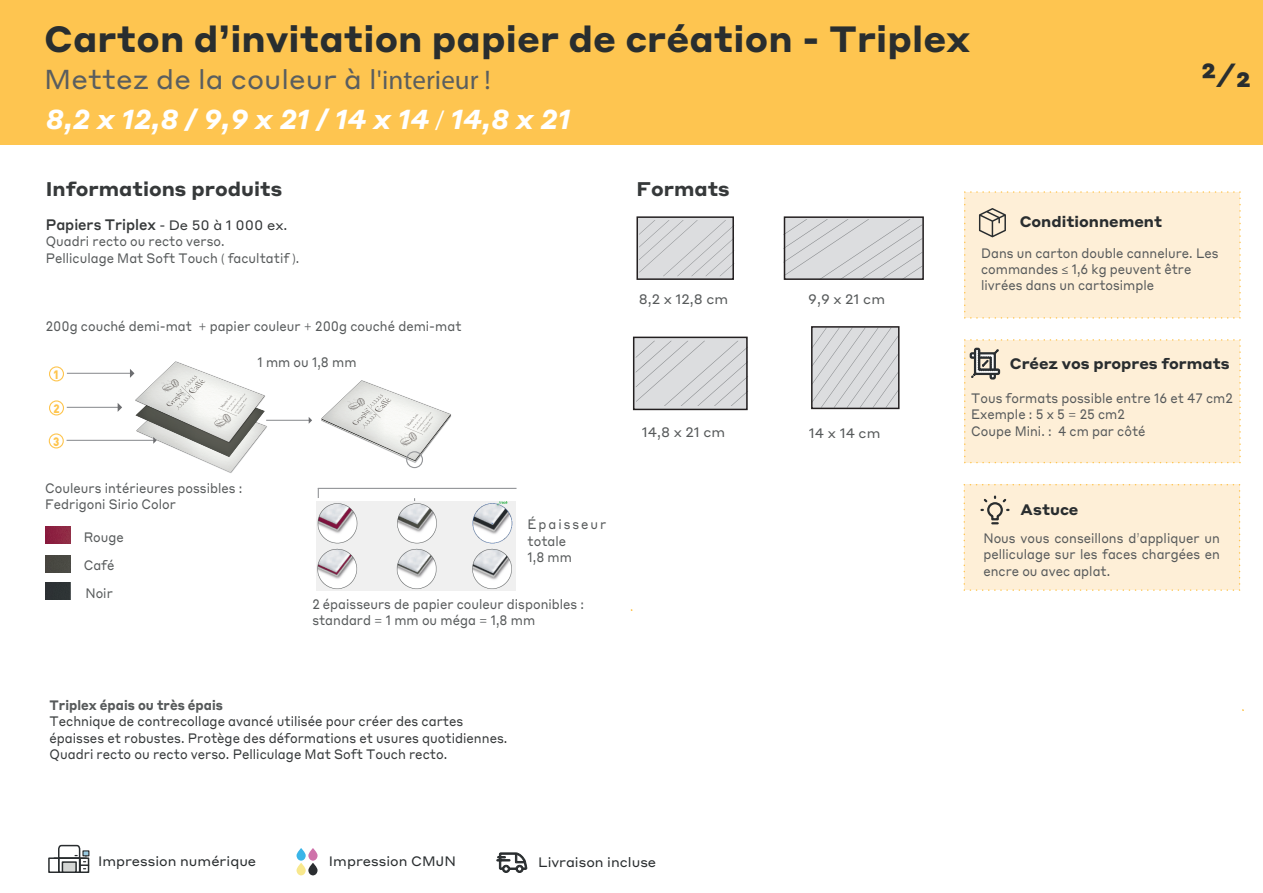
<style>
.page{position:relative;width:1263px;height:893px;background:#fff}
.page>*{position:absolute;margin:0;border:0;box-sizing:border-box;transform-origin:0 0}
.t1{font:700 36px "Styrene A Web";letter-spacing:.005em;color:#292e2f}
.t2{font:700 33px "Styrene A";color:#292e2f}
.t3{font:27px "Styrene A Web";color:#5a5e5f}
.t4{font:italic 700 27px "Styrene A Web";letter-spacing:.005em;color:#fff}
.t5{font:700 19.5px "Styrene A Web";color:#36393a}
.t6{font:700 15px "Styrene A Web";color:#292d2f}
.t7{font:500 15px "Styrene A Web";color:#36393a;scale:.89 1}
.t8{font:13.5px/16.2px "Styrene A Web";color:#575a5b;scale:.89 1}
.t9{font:13.5px/16.2px "Styrene A Web";color:#36393a;scale:.89 1}
.t10{font:13.5px "Styrene A Web";color:#292d2f}
.t11{font:13.5px "Styrene A Web";color:#575a5b}
.t12{font:700 13.5px "Styrene A Web";color:#575a5b;scale:.89 1}
.t13{font:13.5px/16.2px "Styrene A Web";letter-spacing:.165em;color:#575a5b;scale:.89 1}
.t14{font:900 12.15px "DIN Pro";color:#fec54e;scale:.92 1}
.s1{font-family:"Styrene A"}
.s2{font-family:"Myriad Pro"}
.s3{font-family:"Myriad Pro";font-weight:400;font-style:normal}
.s4{font-weight:400;font-size:13.5px}
.s5{font-family:"Styrene A";font-weight:300}
</style>
<div class="page">
<div style="left:0;top:0;width:1263px;height:144px;background:#fec550"></div>
<div style="left:964px;top:191px;width:277px;height:128px;background:#feefd7"></div>
<svg style="left:496px;top:852px;width:31px;height:21px"></svg>
<svg style="left:297px;top:848px;width:21px;height:27px"></svg>
<div style="left:58px;top:857px;width:22px;height:16px;border:2px solid #292d2f"></div>
<div style="left:62px;top:861px;width:15px;height:12px;background:#d4d6d4;border:2px solid #292d2f"></div>
<div style="left:79px;top:857px;width:10px;height:16px;border:2px solid #292d2f"></div>
<div style="left:48px;top:857px;width:11px;height:16px;border:2px solid #292d2f"></div>
<svg style="left:57px;top:844px;width:32px;height:25px"></svg>
<div style="left:963px;top:484px;width:278px;height:107px;background:#feefd7"></div>
<hr style="left:266px;top:420px;width:43px;height:1px;background:#939598">
<hr style="left:318px;top:488px;width:198px;height:1px;background:#939598">
<img style="left:212px;top:465px;width:26px;height:8px">
<img style="left:124px;top:361px;width:160px;height:104px">
<img style="left:310px;top:380px;width:141px;height:89px">
<div style="left:406px;top:451px;width:17px;height:17px;border:1px solid #939598;border-radius:50%"></div>
<hr style="left:67px;top:373px;width:65px;height:1px;background:#939598">
<hr style="left:67px;top:407px;width:53px;height:1px;background:#939598">
<hr style="left:67px;top:440px;width:89px;height:1px;background:#939598">
<svg style="left:130px;top:369px;width:4px;height:9px"></svg>
<svg style="left:118px;top:403px;width:4px;height:9px"></svg>
<svg style="left:153px;top:437px;width:4px;height:7px"></svg>
<svg style="left:410px;top:498px;width:9px;height:4px"></svg>
<div style="left:49px;top:366px;width:15px;height:15px;border:1px solid #fec54e;border-radius:50%"></div>
<div style="left:49px;top:400px;width:15px;height:15px;border:1px solid #fec54e;border-radius:50%"></div>
<div style="left:49px;top:433px;width:15px;height:15px;border:1px solid #fec54e;border-radius:50%"></div>
<img style="left:45px;top:583px;width:26px;height:17px">
<img style="left:45px;top:555px;width:26px;height:18px">
<img style="left:45px;top:527px;width:26px;height:17px">
<img style="left:317px;top:502px;width:198px;height:88px">
<div style="left:964px;top:339px;width:277px;height:125px;background:#feefd7"></div>
<svg style="left:783px;top:219px;width:138px;height:61px;background:#d8d9db"></svg>
<div style="left:784px;top:216px;width:140px;height:64px;border:2px solid #231f20"></div>
<svg style="left:814px;top:329px;width:82px;height:77px;background:#d7d8da"></svg>
<div style="left:811px;top:326px;width:88px;height:83px;border:2px solid #231f20"></div>
<div style="left:638px;top:217px;width:96px;height:62px;background:#dcdddf"></div>
<svg style="left:639px;top:220px;width:92px;height:56px"></svg>
<div style="left:636px;top:216px;width:98px;height:64px;border:2px solid #231f20"></div>
<div style="left:634px;top:337px;width:113px;height:72px;background:#dcdddf"></div>
<svg style="left:636px;top:341px;width:109px;height:65px"></svg>
<div style="left:633px;top:337px;width:115px;height:73px;border:2px solid #231f20"></div>
<h1 class="t1" style="left:44px;top:8px;width:927px">Carton d<span class="s1">’</span>invitation papier de création - Triplex</h1>
<h3 class="t3" style="left:44px;top:57px;width:448px">Mettez de la couleur à l<span class="s2">'interieur !</span></h3>
<h3 class="t4" style="left:46px;top:96px;width:526px">8,2 x 12,8 <span class="s1">/</span> 9,9 x 21 <span class="s1">/</span> 14 x 14 <span class="s3">/</span> 14,8 x 21</h3>
<h2 class="t2" style="left:1201px;top:47px;width:51px">2⁄2</h2>
<h3 class="t5" style="left:46px;top:172px;width:238px">Informations produits</h3>
<p class="t7" style="left:46px;top:212px;width:273px">Papiers Triplex <span class="s4">- De 50 à 1 000 ex.</span></p>
<p class="t8" style="left:46px;top:232px;width:286px">Quadri recto ou recto verso.<br>Pelliculage Mat Soft Touch <span class="s2">(</span> facultatif <span class="s2">)</span>.</p>
<p class="t8" style="left:46px;top:317px;width:469px">200g couché demi-mat <span class="s5">+</span> papier couleur <span class="s5">+</span> 200g couché demi-mat</p>
<h3 class="t5" style="left:636px;top:172px;width:95px">Formats</h3>
<p class="t11" style="left:639px;top:288px;width:91px">8,2 x 12,8 cm</p>
<p class="t11" style="left:808px;top:288px;width:78px">9,9 x 21 cm</p>
<p class="t6" style="left:1020px;top:209px;width:144px">Conditionnement</p>
<p class="t8" style="left:981px;top:244px;width:268px">Dans un carton double cannelure. Les commandes <span class="s2">≤</span> 1,6 kg peuvent être livrées dans un cartosimple</p>
<p class="t14" style="left:53px;top:367px;width:8px">1</p>
<p class="t14" style="left:53px;top:401px;width:8px">2</p>
<p class="t14" style="left:53px;top:434px;width:8px">3</p>
<p class="t8" style="left:45px;top:479px;width:223px">Couleurs intérieures possibles :<br>Fedrigoni Sirio Color</p>
<p class="t8" style="left:84px;top:528px;width:47px">Rouge</p>
<p class="t8" style="left:84px;top:556px;width:36px">Café</p>
<p class="t8" style="left:85px;top:584px;width:32px">Noir</p>
<p class="t8" style="left:257px;top:353px;width:113px">1 mm ou 1,8 mm</p>
<p class="t13" style="left:528px;top:515px;width:90px">Épaisseur totale<br>1,8 mm</p>
<p class="t8" style="left:312px;top:595px;width:307px">2 épaisseurs de papier couleur disponibles : standard <span class="s5">=</span> 1 mm ou méga <span class="s5">=</span> 1,8 mm</p>
<p class="t12" style="left:50px;top:694px;width:196px">Triplex épais ou très épais</p>
<p class="t9" style="left:50px;top:712px;width:516px">Technique de contrecollage avancé utilisée pour créer des cartes épaisses et robustes. Protège des déformations et usures quotidiennes.<br>Quadri recto ou recto verso. Pelliculage Mat Soft Touch recto.</p>
<p class="t11" style="left:642px;top:421px;width:85px">14,8 x 21 cm</p>
<p class="t10" style="left:98px;top:849px;width:160px">Impression numérique</p>
<p class="t10" style="left:329px;top:849px;width:129px">Impression CMJN</p>
<p class="t10" style="left:538px;top:851px;width:119px">Livraison incluse</p>
<p class="t11" style="left:809px;top:421px;width:73px">14 x 14 cm</p>
<p class="t6" style="left:1010px;top:351px;width:221px">Créez vos propres formats</p>
<p class="t8" style="left:971px;top:389px;width:295px">Tous formats possible entre 16 et 47 cm2<br>Exemple : 5 x 5 <span class="s5">=</span> 25 cm2<br>Coupe Mini. : 4 cm par côté</p>
<p class="t6" style="left:1020px;top:496px;width:59px">Astuce</p>
<p class="t8" style="left:983px;top:529px;width:267px;text-align:justify">Nous vous conseillons d<span class="s5">’</span>appliquer un pelliculage sur les faces chargées en encre ou avec aplat.</p>
</div>
